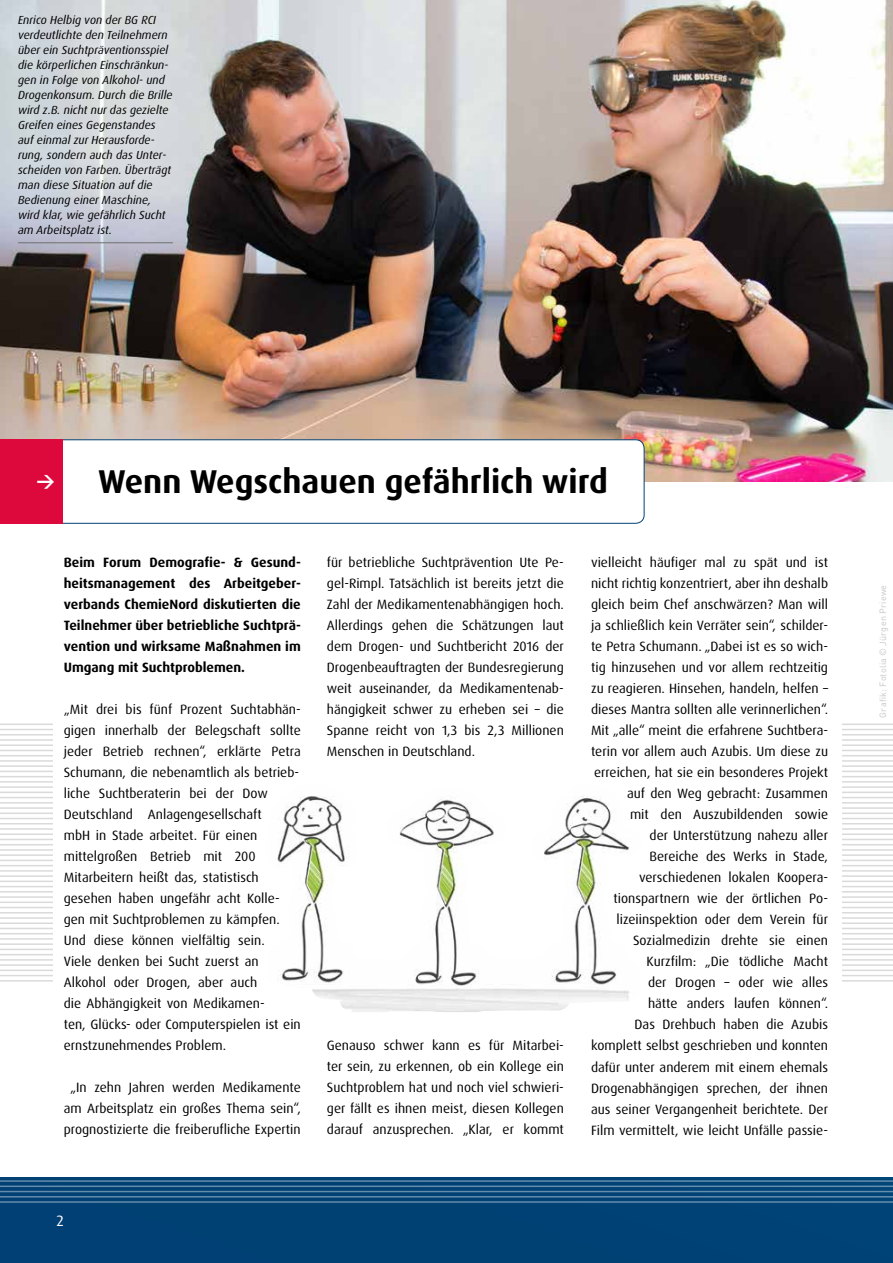
<style>
.page{position:relative;width:893px;height:1263px;background:#fff}
.page>*{position:absolute;margin:0;border:0;box-sizing:border-box;transform-origin:0 0}
.t1{font:700 33px "Dax OT";color:#000}
.t2{font:15px "Dax OT";color:#fff}
.t3{font:13.5px/21px "Dax OT";color:#000;text-align:justify}
.t4{font:700 13.5px/21px "Dax OT";color:#000;text-align:justify}
.t5{font:italic 11.7px/15px "Dax OT";color:#000}
.t6{font:9px "DIN";letter-spacing:.03em;color:#c6c6c6}
</style>
<div class="page">
<hr style="left:0;top:723px;width:893px;height:2px;background:#dadada">
<hr style="left:0;top:734px;width:893px;height:1px;background:#dadada">
<hr style="left:0;top:744px;width:893px;height:2px;background:#dadada">
<hr style="left:0;top:755px;width:893px;height:1px;background:#dadada">
<hr style="left:0;top:765px;width:893px;height:2px;background:#dadada">
<hr style="left:0;top:776px;width:893px;height:1px;background:#dadada">
<hr style="left:0;top:786px;width:893px;height:2px;background:#dadada">
<hr style="left:0;top:797px;width:893px;height:1px;background:#dadada">
<hr style="left:0;top:807px;width:893px;height:2px;background:#dadada">
<hr style="left:0;top:818px;width:893px;height:1px;background:#dadada">
<hr style="left:0;top:828px;width:893px;height:2px;background:#dadada">
<hr style="left:0;top:839px;width:893px;height:1px;background:#dadada">
<hr style="left:0;top:849px;width:893px;height:2px;background:#dadada">
<hr style="left:0;top:860px;width:893px;height:1px;background:#dadada">
<hr style="left:0;top:870px;width:893px;height:2px;background:#dadada">
<hr style="left:0;top:880px;width:893px;height:2px;background:#dadada">
<hr style="left:0;top:891px;width:893px;height:1px;background:#dadada">
<hr style="left:0;top:901px;width:893px;height:2px;background:#dadada">
<hr style="left:0;top:912px;width:893px;height:1px;background:#dadada">
<hr style="left:0;top:922px;width:893px;height:2px;background:#dadada">
<hr style="left:0;top:933px;width:893px;height:1px;background:#dadada">
<hr style="left:0;top:943px;width:893px;height:2px;background:#dadada">
<hr style="left:0;top:954px;width:893px;height:1px;background:#dadada">
<hr style="left:0;top:964px;width:893px;height:2px;background:#dadada">
<hr style="left:0;top:975px;width:893px;height:1px;background:#dadada">
<hr style="left:0;top:729px;width:893px;height:1px;background:#dadada">
<hr style="left:0;top:739px;width:893px;height:2px;background:#dadada">
<hr style="left:0;top:750px;width:893px;height:1px;background:#dadada">
<hr style="left:0;top:760px;width:893px;height:2px;background:#dadada">
<hr style="left:0;top:771px;width:893px;height:1px;background:#dadada">
<hr style="left:0;top:781px;width:893px;height:2px;background:#dadada">
<hr style="left:0;top:792px;width:893px;height:1px;background:#dadada">
<hr style="left:0;top:802px;width:893px;height:1px;background:#dadada">
<hr style="left:0;top:812px;width:893px;height:2px;background:#dadada">
<hr style="left:0;top:823px;width:893px;height:1px;background:#dadada">
<hr style="left:0;top:833px;width:893px;height:2px;background:#dadada">
<hr style="left:0;top:844px;width:893px;height:1px;background:#dadada">
<hr style="left:0;top:854px;width:893px;height:2px;background:#dadada">
<hr style="left:0;top:865px;width:893px;height:1px;background:#dadada">
<hr style="left:0;top:875px;width:893px;height:2px;background:#dadada">
<hr style="left:0;top:886px;width:893px;height:1px;background:#dadada">
<hr style="left:0;top:896px;width:893px;height:2px;background:#dadada">
<hr style="left:0;top:907px;width:893px;height:1px;background:#dadada">
<hr style="left:0;top:917px;width:893px;height:2px;background:#dadada">
<hr style="left:0;top:928px;width:893px;height:1px;background:#dadada">
<hr style="left:0;top:938px;width:893px;height:2px;background:#dadada">
<hr style="left:0;top:949px;width:893px;height:1px;background:#dadada">
<hr style="left:0;top:959px;width:893px;height:2px;background:#dadada">
<hr style="left:0;top:969px;width:893px;height:2px;background:#dadada">
<hr style="left:0;top:980px;width:893px;height:1px;background:#dadada">
<div style="left:0;top:1178px;width:893px;height:85px;background:#004174"></div>
<hr style="left:0;top:1185px;width:893px;height:2px;background:#fff">
<hr style="left:0;top:1196px;width:893px;height:1px;background:#fff">
<hr style="left:0;top:1180px;width:893px;height:2px;background:#fff">
<hr style="left:0;top:1191px;width:893px;height:1px;background:#fff">
<hr style="left:0;top:1201px;width:893px;height:2px;background:#fff">
<div style="left:54px;top:695px;width:788px;height:467px;background:#fff"></div>
<img style="left:0;top:0;width:892px;height:481px">
<svg style="left:62px;top:439px;width:582px;height:85px"></svg>
<div style="left:0;top:439px;width:62px;height:85px;background:#dd083b"></div>
<img style="left:277px;top:796px;width:353px;height:216px">
<hr style="left:18px;top:243px;width:155px;height:1px;background:#706f6f">
<p class="t5" style="left:18px;top:13px;width:156px">Enrico Helbig von der BG RCI verdeutlichte den Teilnehmern über ein Suchtpräventionsspiel die körperlichen Einschränkun&shy;gen in Folge von Alkohol- und<br>Drogenkonsum. Durch die Brille wird z.B. nicht nur das gezielte<br>Greifen eines Gegenstandes auf einmal zur Herausforde&shy;rung, sondern auch das Unter&shy;scheiden von Farben. Überträgt man diese Situation auf die<br>Bedienung einer Maschine, wird klar, wie gefährlich Sucht am Arbeitsplatz ist.</p>
<h1 class="t1" style="left:37px;top:460px;width:573px"><sup>&gt;</sup> Wenn Wegschauen gefährlich wird</h1>
<p class="t4" style="left:64px;top:552px;width:239px">Beim Forum Demografie- &amp; Gesund&shy;heitsmanagement des Arbeitgeber&shy;verbands ChemieNord diskutierten die Teilnehmer über betriebliche Suchtprä&shy;vention und wirksame Maßnahmen im Umgang mit Suchtproblemen.</p>
<p class="t3" style="left:64px;top:699px;width:239px;text-align:left">„Mit drei bis fünf Prozent Suchtabhän&shy;gigen innerhalb der Belegschaft sollte jeder Betrieb rechnen“, erklärte Petra Schumann, die nebenamtlich als betrieb&shy;liche Suchtberaterin bei der Dow Deutschland Anlagengesellschaft<br>mbH in Stade arbeitet. Für einen mittelgroßen Betrieb mit 200<br>Mitarbeitern heißt das, statistisch gesehen haben ungefähr acht Kolle&shy;gen mit Suchtproblemen zu kämpfen.<br>Und diese können vielfältig sein.<br>Viele denken bei Sucht zuerst an Alkohol oder Drogen, aber auch<br>die Abhängigkeit von Medikamen-<br>ten, Glücks- oder Computerspielen ist ein ernstzunehmendes Problem.</p>
<p class="t3" style="left:64px;top:1077px;width:239px;text-align:center">„In zehn Jahren werden Medikamente am Arbeitsplatz ein großes Thema sein“, prognostizierte die freiberufliche Expertin</p>
<p class="t3" style="left:327px;top:552px;width:239px">für betriebliche Suchtprävention Ute Pe&shy;gel-Rimpl. Tatsächlich ist bereits jetzt die Zahl der Medikamentenabhängigen hoch.<br>Allerdings gehen die Schätzungen laut dem Drogen- und Suchtbericht 2016 der Drogenbeauftragten der Bundesregierung weit auseinander, da Medikamentenab&shy;hängigkeit schwer zu erheben sei – die Spanne reicht von 1,3 bis 2,3 Millionen Menschen in Deutschland.</p>
<p class="t3" style="left:327px;top:1035px;width:239px">Genauso schwer kann es für Mitarbei&shy;ter sein, zu erkennen, ob ein Kollege ein Suchtproblem hat und noch viel schwieri&shy;ger fällt es ihnen meist, diesen Kollegen darauf anzusprechen. „Klar, er kommt</p>
<p class="t3" style="left:591px;top:552px;width:239px;text-align:right">vielleicht häufiger mal zu spät und ist nicht richtig konzentriert, aber ihn deshalb gleich beim Chef anschwärzen? Man will ja schließlich kein Verräter sein“, schilder&shy;te Petra Schumann. „Dabei ist es so wich&shy;tig hinzusehen und vor allem rechtzeitig zu reagieren. Hinsehen, handeln, helfen – dieses Mantra sollten alle verinnerlichen“.<br>Mit „alle“ meint die erfahrene Suchtbera&shy;terin vor allem auch Azubis. Um diese zu erreichen, hat sie ein besonderes Projekt auf den Weg gebracht: Zusammen<br>mit den Auszubildenden sowie<br>der Unterstützung nahezu aller<br>Bereiche des Werks in Stade, verschiedenen lokalen Koopera&shy;tionspartnern wie der örtlichen Po&shy;lizeiinspektion oder dem Verein für Sozialmedizin drehte sie einen Kurzfilm: „Die tödliche Macht<br>der Drogen – oder wie alles<br>hätte anders laufen können“.<br>Das Drehbuch haben die Azubis komplett selbst geschrieben und konnten dafür unter anderem mit einem ehemals Drogenabhängigen sprechen, der ihnen aus seiner Vergangenheit berichtete. Der Film vermittelt, wie leicht Unfälle passie-</p>
<p class="t2" style="left:57px;top:1211px;width:9px">2</p>
<p class="t6" style="left:877px;top:718px;width:134px;rotate:-90deg">Grafik: Fotolia © Jürgen Priewe</p>
</div>
